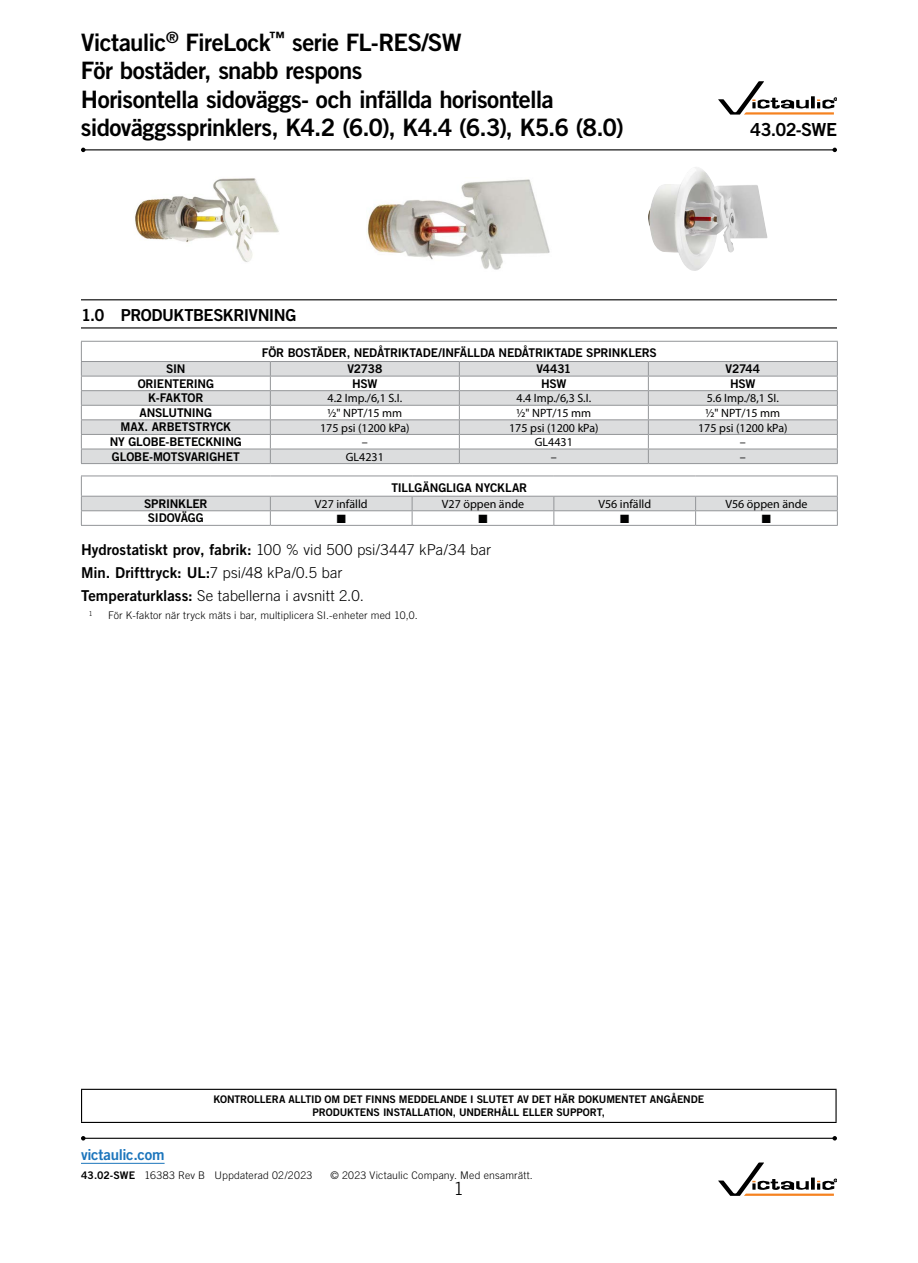
<style>
.page{position:relative;width:918px;height:1263px;background:#fff}
.page>*{position:absolute;margin:0;border:0;box-sizing:border-box;transform-origin:0 0}
.t1{font:24px/28.5px "Trade Gothic LT Std Bd 2";letter-spacing:-.025em;color:#000}
.t2{font:18px "Trade Gothic LT Std Bd 2";letter-spacing:-.035em;color:#000}
.t3{font:300 18px "Trade Gothic LT Std";color:#000}
.t4{font:16.5px "Trade Gothic LT Std Bd 2";letter-spacing:-.025em;color:#000}
.t5{font:300 15px "Trade Gothic LT Std";letter-spacing:.005em;color:#000}
.t6{font:15px "Trade Gothic LT Std Bd 2";color:#000}
.t7{font:15px "Trade Gothic LT Std Bd 2";letter-spacing:-.02em;color:#1c75bc}
.t8{font:12px "Trade Gothic LT Std Bd 2";letter-spacing:-.015em;color:#000}
.t9{font:12px "Myriad Pro";color:#000}
.t10{font:12px "Zapf Dingbats ITC";color:#000}
.t11{font:300 10.5px "Trade Gothic LT Std";letter-spacing:.015em;color:#000}
.t12{font:10.5px/13.5px "Trade Gothic LT Std Bd 2";letter-spacing:-.01em;color:#000;text-align:center}
.t13{font:300 6.9px "Trade Gothic LT Std";color:#000}
.s1{font-family:"Trade Gothic LT Std Bd 2";font-weight:400}
.s2{font-family:"Trade Gothic LT Std";font-weight:300}
</style>
<div class="page">
<hr style="left:81px;top:1163px;width:84px;height:1px;background:#1c75bc">
<hr style="left:81px;top:1089px;width:756px;height:1px;background:#000">
<hr style="left:81px;top:1090px;width:1px;height:32px;background:#000">
<hr style="left:836px;top:1090px;width:1px;height:32px;background:#000">
<hr style="left:81px;top:1122px;width:756px;height:1px;background:#000">
<svg style="left:718px;top:1162px;width:119px;height:33px"></svg>
<hr style="left:81px;top:299px;width:756px;height:1px;background:#000">
<hr style="left:81px;top:327px;width:756px;height:1px;background:#000">
<img style="left:135px;top:178px;width:144px;height:84px">
<img style="left:367px;top:179px;width:183px;height:91px">
<img style="left:648px;top:167px;width:119px;height:104px">
<svg style="left:82px;top:362px;width:755px;height:101px;fill:#dcddde"></svg>
<hr style="left:81px;top:341px;width:189px;height:1px;background:#939598">
<hr style="left:270px;top:341px;width:189px;height:1px;background:#939598">
<hr style="left:459px;top:341px;width:189px;height:1px;background:#939598">
<hr style="left:648px;top:341px;width:190px;height:1px;background:#939598">
<hr style="left:81px;top:361px;width:189px;height:1px;background:#939598">
<hr style="left:270px;top:361px;width:189px;height:1px;background:#939598">
<hr style="left:459px;top:361px;width:189px;height:1px;background:#939598">
<hr style="left:648px;top:361px;width:190px;height:1px;background:#939598">
<hr style="left:81px;top:376px;width:189px;height:1px;background:#939598">
<hr style="left:270px;top:376px;width:189px;height:1px;background:#939598">
<hr style="left:459px;top:376px;width:189px;height:1px;background:#939598">
<hr style="left:648px;top:376px;width:190px;height:1px;background:#939598">
<hr style="left:81px;top:390px;width:189px;height:1px;background:#939598">
<hr style="left:270px;top:390px;width:189px;height:1px;background:#939598">
<hr style="left:459px;top:390px;width:189px;height:1px;background:#939598">
<hr style="left:648px;top:390px;width:190px;height:1px;background:#939598">
<hr style="left:81px;top:405px;width:189px;height:1px;background:#939598">
<hr style="left:270px;top:405px;width:189px;height:1px;background:#939598">
<hr style="left:459px;top:405px;width:189px;height:1px;background:#939598">
<hr style="left:648px;top:405px;width:190px;height:1px;background:#939598">
<hr style="left:81px;top:419px;width:189px;height:1px;background:#939598">
<hr style="left:270px;top:419px;width:189px;height:1px;background:#939598">
<hr style="left:459px;top:419px;width:189px;height:1px;background:#939598">
<hr style="left:648px;top:419px;width:190px;height:1px;background:#939598">
<hr style="left:81px;top:434px;width:189px;height:1px;background:#939598">
<hr style="left:270px;top:434px;width:189px;height:1px;background:#939598">
<hr style="left:459px;top:434px;width:189px;height:1px;background:#939598">
<hr style="left:648px;top:434px;width:190px;height:1px;background:#939598">
<hr style="left:81px;top:449px;width:189px;height:1px;background:#939598">
<svg style="left:81px;top:342px;width:1px;height:121px"></svg>
<hr style="left:270px;top:449px;width:189px;height:1px;background:#939598">
<hr style="left:459px;top:449px;width:189px;height:1px;background:#939598">
<hr style="left:648px;top:449px;width:190px;height:1px;background:#939598">
<hr style="left:81px;top:463px;width:189px;height:1px;background:#939598">
<hr style="left:270px;top:463px;width:189px;height:1px;background:#939598">
<hr style="left:459px;top:463px;width:189px;height:1px;background:#939598">
<hr style="left:648px;top:463px;width:190px;height:1px;background:#939598">
<svg style="left:270px;top:362px;width:1px;height:101px"></svg>
<svg style="left:459px;top:362px;width:1px;height:101px"></svg>
<svg style="left:648px;top:362px;width:1px;height:101px"></svg>
<svg style="left:837px;top:342px;width:1px;height:121px"></svg>
<hr style="left:81px;top:525px;width:189px;height:1px;background:#939598">
<hr style="left:270px;top:525px;width:142px;height:1px;background:#939598">
<hr style="left:412px;top:525px;width:142px;height:1px;background:#939598">
<hr style="left:554px;top:525px;width:142px;height:1px;background:#939598">
<hr style="left:696px;top:525px;width:142px;height:1px;background:#939598">
<svg style="left:81px;top:476px;width:757px;height:49px"></svg>
<hr style="left:83px;top:149px;width:752px;height:1px;background:#000">
<svg style="left:81px;top:148px;width:5px;height:4px"></svg>
<svg style="left:832px;top:148px;width:5px;height:4px"></svg>
<hr style="left:83px;top:1138px;width:752px;height:1px;background:#000">
<svg style="left:81px;top:1136px;width:5px;height:4px"></svg>
<svg style="left:832px;top:1136px;width:5px;height:4px"></svg>
<svg style="left:718px;top:81px;width:119px;height:34px"></svg>
<h1 class="t1" style="left:81px;top:27px;width:544px">Victaulic<sup>®</sup> FireLock<sup>™</sup> serie FL-RES/SW<br>För bostäder, snabb respons<br>Horisontella sidoväggs- och infällda horisontella sidoväggssprinklers, K4.2 (6.0), K4.4 (6.3), K5.6 (8.0)</h1>
<h2 class="t2" style="left:750px;top:119px;width:88px">43.02-SWE</h2>
<h3 class="t4" style="left:81px;top:304px;width:217px">1.0 PRODUKTBESKRIVNING</h3>
<p class="t8" style="left:262px;top:345px;width:397px">FÖR BOSTÄDER, NEDÅTRIKTADE/INFÄLLDA NEDÅTRIKTADE SPRINKLERS</p>
<p class="t8" style="left:166px;top:361px;width:21px">SIN</p>
<p class="t8" style="left:347px;top:361px;width:36px">V2738</p>
<p class="t8" style="left:536px;top:361px;width:36px">V4431</p>
<p class="t8" style="left:726px;top:361px;width:36px">V2744</p>
<p class="t8" style="left:138px;top:376px;width:78px">ORIENTERING</p>
<p class="t8" style="left:352px;top:376px;width:27px">HSW</p>
<p class="t8" style="left:541px;top:376px;width:27px">HSW</p>
<p class="t8" style="left:730px;top:376px;width:27px">HSW</p>
<p class="t8" style="left:148px;top:391px;width:57px">K-FAKTOR</p>
<p class="t9" style="left:328px;top:391px;width:76px">4.2 Imp./6,1 S.I.</p>
<p class="t9" style="left:517px;top:391px;width:76px">4.4 Imp./6,3 S.I.</p>
<p class="t9" style="left:707px;top:391px;width:74px">5.6 Imp./8,1 SI.</p>
<p class="t8" style="left:139px;top:405px;width:74px">ANSLUTNING</p>
<p class="t9" style="left:327px;top:406px;width:76px">1/2" NPT/15 mm</p>
<p class="t9" style="left:516px;top:406px;width:76px">1/2" NPT/15 mm</p>
<p class="t9" style="left:705px;top:406px;width:76px">1/2" NPT/15 mm</p>
<p class="t8" style="left:120px;top:420px;width:112px">MAX. ARBETSTRYCK</p>
<p class="t9" style="left:320px;top:420px;width:91px">175 psi (1200 kPa)</p>
<p class="t9" style="left:509px;top:420px;width:91px">175 psi (1200 kPa)</p>
<p class="t9" style="left:698px;top:420px;width:91px">175 psi (1200 kPa)</p>
<p class="t8" style="left:110px;top:434px;width:134px">NY GLOBE-BETECKNING</p>
<p class="t9" style="left:362px;top:435px;width:7px">–</p>
<p class="t9" style="left:535px;top:435px;width:40px">GL4431</p>
<p class="t9" style="left:740px;top:435px;width:7px">–</p>
<p class="t8" style="left:112px;top:449px;width:129px">GLOBE-MOTSVARIGHET</p>
<p class="t9" style="left:346px;top:449px;width:40px">GL4231</p>
<p class="t9" style="left:551px;top:449px;width:7px">–</p>
<p class="t9" style="left:740px;top:449px;width:7px">–</p>
<p class="t8" style="left:391px;top:480px;width:137px">TILLGÄNGLIGA NYCKLAR</p>
<p class="t8" style="left:144px;top:496px;width:65px">SPRINKLER</p>
<p class="t9" style="left:315px;top:497px;width:54px">V27 infälld</p>
<p class="t9" style="left:442px;top:497px;width:84px">V27 öppen ände</p>
<p class="t9" style="left:598px;top:497px;width:54px">V56 infälld</p>
<p class="t9" style="left:725px;top:497px;width:84px">V56 öppen ände</p>
<p class="t8" style="left:148px;top:511px;width:57px">SIDOVÄGG</p>
<p class="t10" style="left:337px;top:513px;width:11px">■</p>
<p class="t10" style="left:478px;top:513px;width:11px">■</p>
<p class="t10" style="left:620px;top:513px;width:11px">■</p>
<p class="t10" style="left:762px;top:513px;width:11px">■</p>
<p class="t5" style="left:81px;top:541px;width:412px"><span class="s1">Hydrostatiskt prov, fabrik:</span> 100 % vid 500 psi/3447 kPa/34 bar</p>
<p class="t6" style="left:81px;top:563px;width:263px">Min. Drifttryck: UL:<span class="s2">7 psi/48 kPa/0.5 bar</span></p>
<p class="t5" style="left:81px;top:587px;width:284px"><span class="s1">Temperaturklass:</span> Se tabellerna i avsnitt 2.0.</p>
<p class="t13" style="left:89px;top:610px;width:5px">1</p>
<p class="t11" style="left:108px;top:609px;width:311px">För K-faktor när tryck mäts i bar, multiplicera SI.-enheter med 10,0.</p>
<p class="t12" style="left:213px;top:1092px;width:492px">KONTROLLERA ALLTID OM DET FINNS MEDDELANDE I SLUTET AV DET HÄR DOKUMENTET ANGÅENDE<br>PRODUKTENS INSTALLATION, UNDERHÅLL ELLER SUPPORT,</p>
<p class="t7" style="left:81px;top:1146px;width:85px">victaulic.com</p>
<p class="t11" style="left:81px;top:1169px;width:233px"><span class="s1">43.02-SWE</span> 16383 Rev B Uppdaterad 02/2023</p>
<p class="t11" style="left:331px;top:1169px;width:204px">© 2023 Victaulic Company. Med ensamrätt.</p>
<h2 class="t3" style="left:454px;top:1178px;width:12px">1</h2>
</div>
